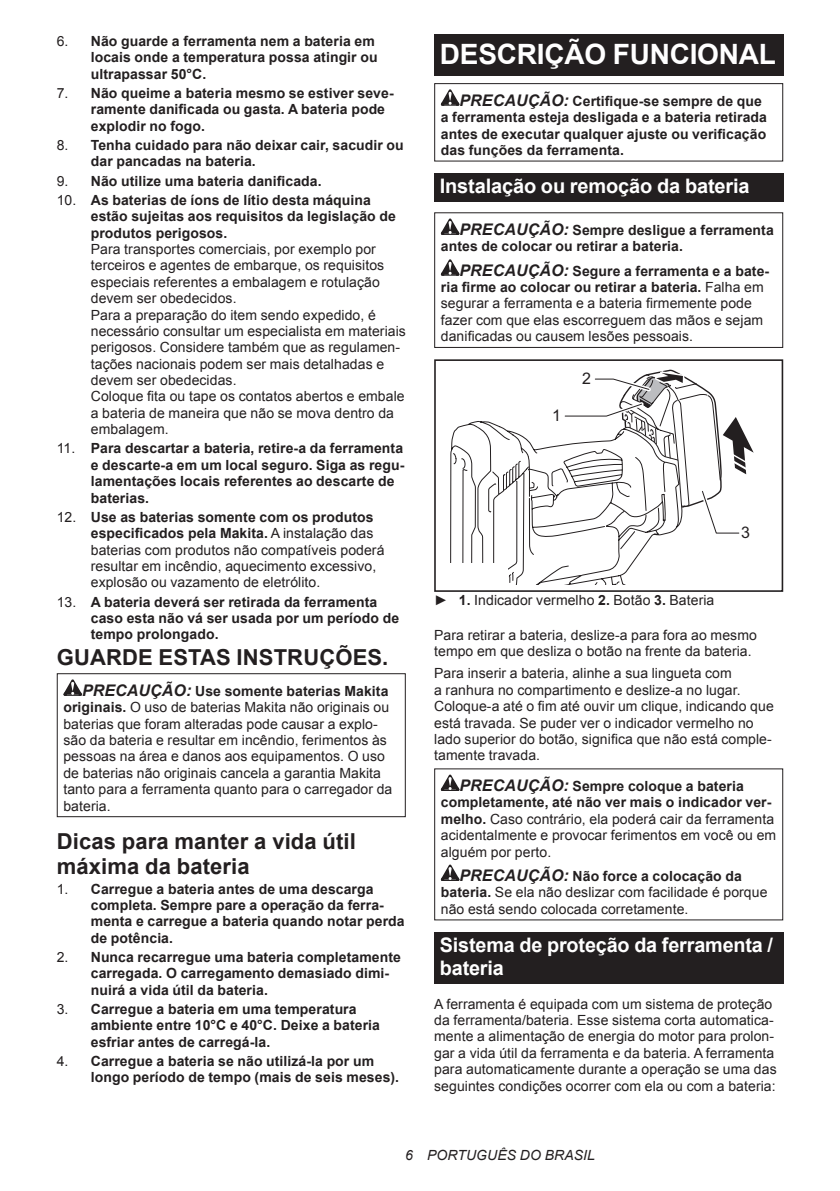
<style>
.page{position:relative;width:840px;height:1191px;background:#fff}
.page>*{position:absolute;margin:0;border:0;box-sizing:border-box;transform-origin:0 0}
.t1{font:700 28px "Arial";letter-spacing:-.01em;color:#fff}
.t2{font:700 22px/25.8px "Arial";letter-spacing:.005em;color:#231f20}
.t3{font:700 20px/23.4px "Arial";letter-spacing:-.01em;color:#fff}
.t4{font:16px "Arial";color:#231f20}
.t5{font:14px/16.4px "Arial";letter-spacing:.005em;color:#231f20}
.t6{font:700 14px/16.4px "Arial";letter-spacing:.005em;color:#231f20}
.t7{font:italic 14px "Arial";letter-spacing:.005em;color:#231f20}
.s1{font-weight:400}
.s2{font-weight:700}
.s3{font-weight:700;font-style:italic;font-size:16px}
.s4{font-style:italic;font-size:16px}
</style>
<div class="page">
<svg style="left:63px;top:679px;width:19px;height:17px"></svg>
<div style="left:57px;top:673px;width:348px;height:144px;border:1px solid #231f20"></div>
<div style="left:434px;top:34px;width:348px;height:41px;background:#231f20"></div>
<svg style="left:440px;top:89px;width:19px;height:17px"></svg>
<div style="left:434px;top:83px;width:348px;height:79px;border:1px solid #231f20"></div>
<div style="left:434px;top:173px;width:348px;height:28px;background:#231f20"></div>
<svg style="left:440px;top:218px;width:19px;height:17px"></svg>
<svg style="left:440px;top:259px;width:19px;height:17px"></svg>
<div style="left:434px;top:212px;width:348px;height:136px;border:1px solid #231f20"></div>
<svg style="left:450px;top:421px;width:202px;height:164px"></svg>
<div style="left:434px;top:563px;width:73px;height:29px;background:#fff"></div>
<div style="left:434px;top:359px;width:348px;height:233px;border:2px solid #231f20"></div>
<svg style="left:561px;top:369px;width:192px;height:168px"></svg>
<svg style="left:440px;top:774px;width:19px;height:17px"></svg>
<svg style="left:440px;top:864px;width:19px;height:17px"></svg>
<div style="left:434px;top:931px;width:348px;height:52px;background:#231f20"></div>
<p class="t6" style="left:91px;top:33px;width:288px;text-indent:-34px"><span class="s1">6.</span> Não guarde a ferramenta nem a bateria em locais onde a temperatura possa atingir ou ultrapassar 50°C.</p>
<p class="t6" style="left:91px;top:85px;width:304px;text-indent:-34px"><span class="s1">7.</span> Não queime a bateria mesmo se estiver seve&shy;ramente danificada ou gasta. A bateria pode explodir no fogo.</p>
<p class="t6" style="left:91px;top:137px;width:314px;text-indent:-34px"><span class="s1">8.</span> Tenha cuidado para não deixar cair, sacudir ou dar pancadas na bateria.</p>
<p class="t6" style="left:57px;top:173px;width:266px"><span class="s1">9.</span> Não utilize uma bateria danificada.</p>
<p class="t6" style="left:91px;top:192px;width:306px;text-indent:-34px"><span class="s1">10.</span> As baterias de íons de lítio desta máquina estão sujeitas aos requisitos da legislação de produtos perigosos.</p>
<p class="t5" style="left:91px;top:241px;width:316px">Para transportes comerciais, por exemplo por terceiros e agentes de embarque, os requisitos especiais referentes a embalagem e rotulação devem ser obedecidos.<br>Para a preparação do item sendo expedido, é necessário consultar um especialista em materiais perigosos. Considere também que as regulamen&shy;tações nacionais podem ser mais detalhadas e devem ser obedecidas.<br>Coloque fita ou tape os contatos abertos e embale a bateria de maneira que não se mova dentro da embalagem.</p>
<p class="t6" style="left:91px;top:441px;width:315px;text-indent:-34px"><span class="s1">11.</span> Para descartar a bateria, retire-a da ferramenta e descarte-a em um local seguro. Siga as regu&shy;lamentações locais referentes ao descarte de baterias.</p>
<p class="t5" style="left:91px;top:509px;width:295px;text-indent:-34px">12. <span class="s2">Use as baterias somente com os produtos especificados pela Makita.</span> A instalação das baterias com produtos não compatíveis poderá resultar em incêndio, aquecimento excessivo, explosão ou vazamento de eletrólito.</p>
<p class="t6" style="left:91px;top:594px;width:310px;text-indent:-34px"><span class="s1">13.</span> A bateria deverá ser retirada da ferramenta caso esta não vá ser usada por um período de tempo prolongado.</p>
<h2 class="t2" style="left:57px;top:645px;width:333px">GUARDE ESTAS INSTRUÇÕES.</h2>
<p class="t5" style="left:63px;top:683px;width:330px;text-indent:19px"><span class="s3">PRECAUÇÃO:</span> <span class="s2">Use somente baterias Makita originais.</span> O uso de baterias Makita não originais ou baterias que foram alteradas pode causar a explo&shy;são da bateria e resultar em incêndio, ferimentos às pessoas na área e danos aos equipamentos. O uso de baterias não originais cancela a garantia Makita tanto para a ferramenta quanto para o carregador da bateria.</p>
<h2 class="t2" style="left:57px;top:828px;width:300px">Dicas para manter a vida útil máxima da bateria</h2>
<p class="t6" style="left:91px;top:881px;width:315px;text-indent:-34px"><span class="s1">1.</span> Carregue a bateria antes de uma descarga completa. Sempre pare a operação da ferra&shy;menta e carregue a bateria quando notar perda de potência.</p>
<p class="t6" style="left:91px;top:949px;width:311px;text-indent:-34px"><span class="s1">2.</span> Nunca recarregue uma bateria completamente carregada. O carregamento demasiado dimi&shy;nuirá a vida útil da bateria.</p>
<p class="t6" style="left:91px;top:1001px;width:290px;text-indent:-34px"><span class="s1">3.</span> Carregue a bateria em uma temperatura ambiente entre 10°C e 40°C. Deixe a bateria esfriar antes de carregá-la.</p>
<p class="t6" style="left:91px;top:1053px;width:310px;text-indent:-34px"><span class="s1">4.</span> Carregue a bateria se não utilizá-la por um longo período de tempo (mais de seis meses).</p>
<h1 class="t1" style="left:439px;top:35px;width:337px">DESCRIÇÃO FUNCIONAL</h1>
<p class="t6" style="left:440px;top:93px;width:327px;text-indent:19px"><span class="s4">PRECAUÇÃO:</span> Certifique-se sempre de que a ferramenta esteja desligada e a bateria retirada antes de executar qualquer ajuste ou verificação das funções da ferramenta.</p>
<h3 class="t3" style="left:439px;top:175px;width:311px">Instalação ou remoção da bateria</h3>
<p class="t6" style="left:440px;top:222px;width:334px;text-indent:19px"><span class="s4">PRECAUÇÃO:</span> Sempre desligue a ferramenta antes de colocar ou retirar a bateria.</p>
<p class="t5" style="left:440px;top:263px;width:330px;text-indent:19px"><span class="s3">PRECAUÇÃO:</span> <span class="s2">Segure a ferramenta e a bate&shy;ria firme ao colocar ou retirar a bateria.</span> Falha em segurar a ferramenta e a bateria firmemente pode fazer com que elas escorreguem das mãos e sejam danificadas ou causem lesões pessoais.</p>
<p class="t4" style="left:551px;top:404px;width:10px">1</p>
<p class="t4" style="left:582px;top:368px;width:10px">2</p>
<p class="t4" style="left:740px;top:521px;width:10px">3</p>
<p class="t5" style="left:434px;top:592px;width:281px">► <span class="s2">1.</span> Indicador vermelho <span class="s2">2.</span> Botão <span class="s2">3.</span> Bateria</p>
<p class="t5" style="left:434px;top:627px;width:324px">Para retirar a bateria, deslize-a para fora ao mesmo tempo em que desliza o botão na frente da bateria.</p>
<p class="t5" style="left:434px;top:665px;width:341px">Para inserir a bateria, alinhe a sua lingueta com<br>a ranhura no compartimento e deslize-a no lugar.<br>Coloque-a até o fim até ouvir um clique, indicando que está travada. Se puder ver o indicador vermelho no lado superior do botão, significa que não está comple&shy;tamente travada.</p>
<p class="t5" style="left:440px;top:778px;width:337px;text-indent:19px"><span class="s3">PRECAUÇÃO:</span> <span class="s2">Sempre coloque a bateria completamente, até não ver mais o indicador ver&shy;melho.</span> Caso contrário, ela poderá cair da ferramenta acidentalmente e provocar ferimentos em você ou em alguém por perto.</p>
<p class="t5" style="left:440px;top:868px;width:328px;text-indent:19px"><span class="s3">PRECAUÇÃO:</span> <span class="s2">Não force a colocação da bateria.</span> Se ela não deslizar com facilidade é porque não está sendo colocada corretamente.</p>
<h3 class="t3" style="left:439px;top:933px;width:334px">Sistema de proteção da ferramenta / bateria</h3>
<p class="t5" style="left:434px;top:995px;width:344px">A ferramenta é equipada com um sistema de proteção da ferramenta/bateria. Esse sistema corta automatica&shy;mente a alimentação de energia do motor para prolon&shy;gar a vida útil da ferramenta e da bateria. A ferramenta para automaticamente durante a operação se uma das seguintes condições ocorrer com ela ou com a bateria:</p>
<p class="t7" style="left:405px;top:1146px;width:191px">6 PORTUGUÊS DO BRASIL</p>
</div>
